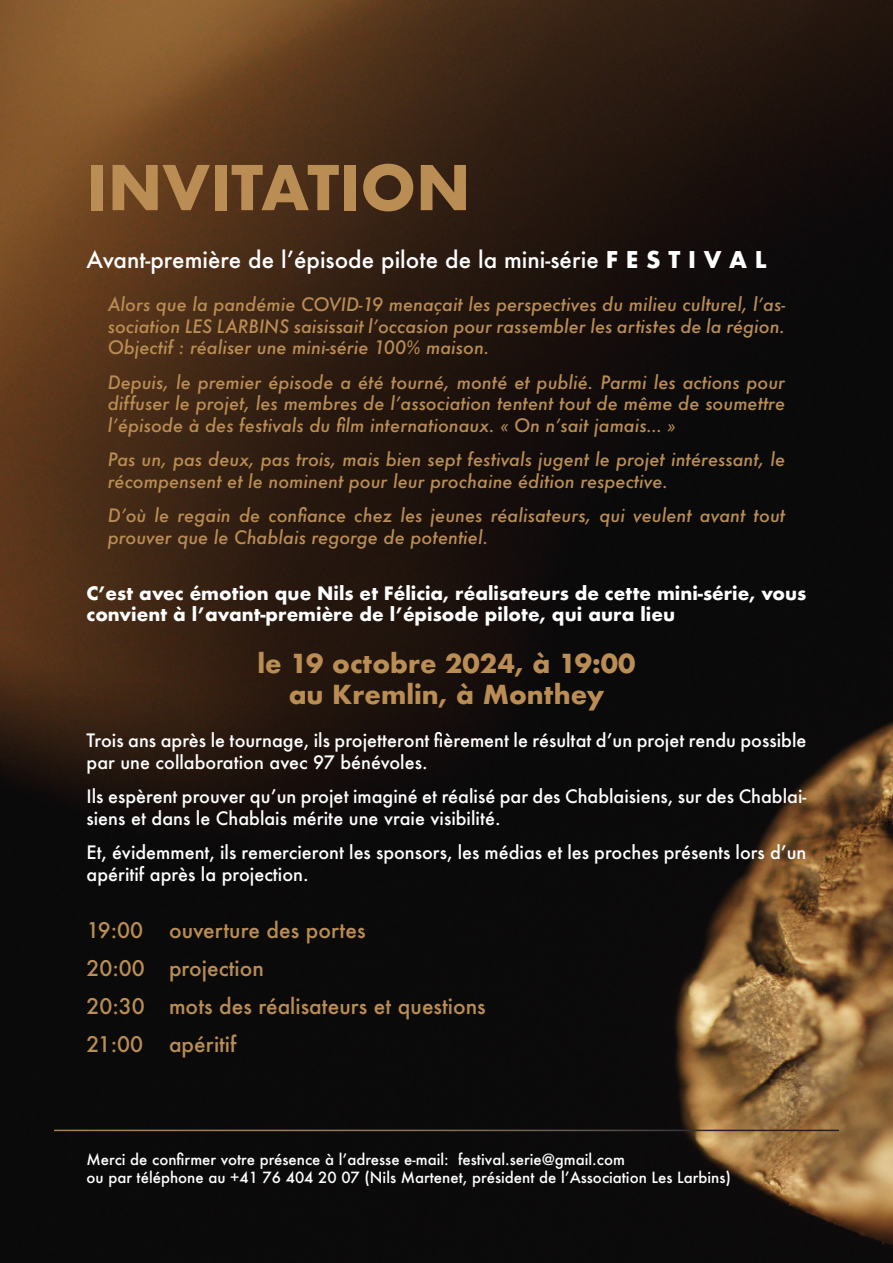
<style>
.page{position:relative;width:893px;height:1263px;background:#fff}
.page>*{position:absolute;margin:0;border:0;box-sizing:border-box;transform-origin:0 0}
.t1{font:700 60px "Futura";color:#b98d54}
.t2{font:700 25.5px/30.6px "Futura";color:#b98d54;text-align:center}
.t3{font:500 22.5px "Futura";color:#fff}
.t4{font:500 21px/38px "Futura";color:#b98d54}
.t5{font:italic 500 18px/21.6px "Futura";color:#b98d54;text-align:justify}
.t6{font:500 18px/21.6px "Futura";color:#fff}
.t7{font:700 18px/21.6px "Futura";color:#fff}
.t8{font:500 15px/18px "Futura";color:#fff}
.s1{font-weight:700}
</style>
<div class="page">
<img style="left:0;top:0;width:893px;height:1263px">
<hr style="left:54px;top:1130px;width:785px;height:1px;background:#fff">
<h1 class="t1" style="left:87px;top:144px;width:386px">INVITATION</h1>
<p class="t3" style="left:87px;top:244px;width:682px">Avant-première de l’épisode pilote de la mini-série <span class="s1">F E S T I V A L</span></p>
<p class="t5" style="left:108px;top:293px;width:679px">Alors que la pandémie COVID-19 menaçait les perspectives du milieu culturel, l’as&shy;sociation LES LARBINS saisissait l’occasion pour rassembler les artistes de la région.<br>Objectif : réaliser une mini-série 100% maison.</p>
<p class="t5" style="left:108px;top:371px;width:679px">Depuis, le premier épisode a été tourné, monté et publié. Parmi les actions pour diffuser le projet, les membres de l’association tentent tout de même de soumettre l’épisode à des festivals du film internationaux. « On n’sait jamais… »</p>
<p class="t5" style="left:108px;top:448px;width:679px">Pas un, pas deux, pas trois, mais bien sept festivals jugent le projet intéressant, le récompensent et le nominent pour leur prochaine édition respective.</p>
<p class="t5" style="left:108px;top:504px;width:679px">D’où le regain de confiance chez les jeunes réalisateurs, qui veulent avant tout prouver que le Chablais regorge de potentiel.</p>
<p class="t7" style="left:87px;top:582px;width:721px">C’est avec émotion que Nils et Félicia, réalisateurs de cette mini-série, vous convient à l’avant-première de l’épisode pilote, qui aura lieu</p>
<h2 class="t2" style="left:257px;top:648px;width:380px">le 19 octobre 2024, à 19:00 au Kremlin, à Monthey</h2>
<p class="t6" style="left:87px;top:729px;width:721px">Trois ans après le tournage, ils projetteront fièrement le résultat d’un projet rendu possible par une collaboration avec 97 bénévoles.</p>
<p class="t6" style="left:87px;top:785px;width:721px">Ils espèrent prouver qu’un projet imaginé et réalisé par des Chablaisiens, sur des Chablai&shy;siens et dans le Chablais mérite une vraie visibilité.</p>
<p class="t6" style="left:87px;top:841px;width:721px">Et, évidemment, ils remercieront les sponsors, les médias et les proches présents lors d’un apéritif après la projection.</p>
<p class="t4" style="left:87px;top:911px;width:401px">19:00 ouverture des portes<br>20:00 projection<br>20:30 mots des réalisateurs et questions<br>21:00 apéritif</p>
<p class="t8" style="left:87px;top:1150px;width:646px">Merci de confirmer votre présence à l’adresse e-mail: festival.serie@gmail.com<br>ou par téléphone au +41 76 404 20 07 (Nils Martenet, président de l’Association Les Larbins)</p>
</div>
